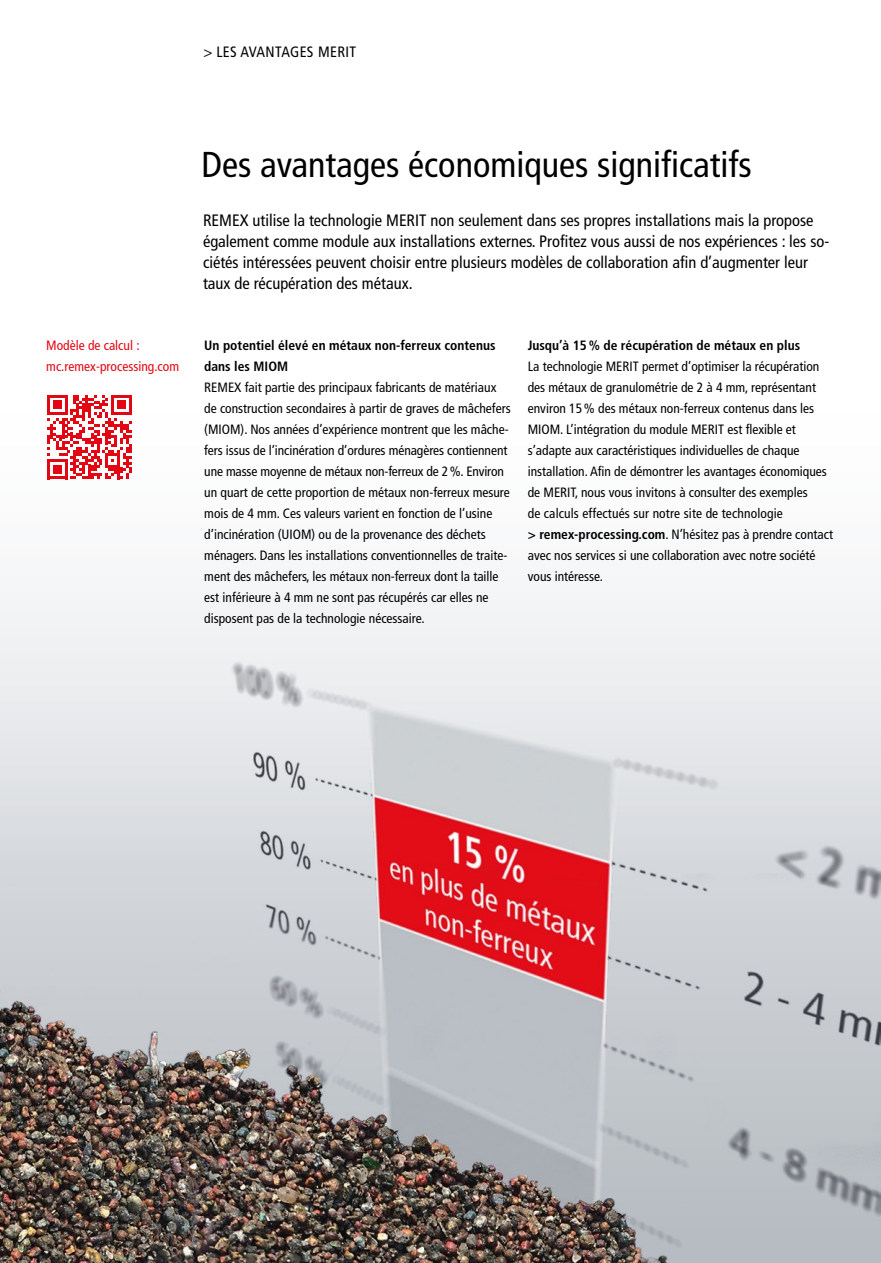
<style>
.page{position:relative;width:881px;height:1263px;background:#fff}
.page>*{position:absolute;margin:0;border:0;box-sizing:border-box;transform-origin:0 0}
.t1{font:condensed 36px "Frutiger LT Pro";color:#000}
.t2{font:condensed 16.5px/21px "Frutiger LT Pro";color:#000}
.t3{font:condensed 15px "Frutiger LT Pro";letter-spacing:.025em;color:#000}
.t4{font:condensed 13.5px/21px "Frutiger LT Pro";color:#000}
.t5{font:700 condensed 13.5px/21px "Frutiger LT Pro";color:#000}
.t6{font:condensed 13.5px/21px "Frutiger LT Pro";color:#e30613}
.s1{font-weight:700}
</style>
<div class="page">
<img style="left:0;top:635px;width:880px;height:628px">
<svg style="left:47px;top:395px;width:84px;height:84px"></svg>
<p class="t3" style="left:203px;top:43px;width:154px">&gt; LES AVANTAGES MERIT</p>
<p class="t6" style="left:46px;top:335px;width:134px">Modèle de calcul : mc.remex-processing.com</p>
<h1 class="t1" style="left:201px;top:143px;width:551px">Des avantages économiques significatifs</h1>
<p class="t2" style="left:203px;top:210px;width:627px">REMEX utilise la technologie MERIT non seulement dans ses propres installations mais la propose également comme module aux installations externes. Profitez vous aussi de nos expériences : les so&shy;ciétés intéressées peuvent choisir entre plusieurs modèles de collaboration afin d’augmenter leur taux de récupération des métaux.</p>
<p class="t5" style="left:204px;top:335px;width:293px">Un potentiel élevé en métaux non-ferreux contenus dans les MIOM</p>
<p class="t4" style="left:204px;top:377px;width:308px">REMEX fait partie des principaux fabricants de matériaux de construction secondaires à partir de graves de mâchefers (MIOM). Nos années d’expérience montrent que les mâche&shy;fers issus de l’incinération d’ordures ménagères contiennent une masse moyenne de métaux non-ferreux de 2%. Environ un quart de cette proportion de métaux non-ferreux mesure mois de 4 mm. Ces valeurs varient en fonction de l’usine d’incinération (UIOM) ou de la provenance des déchets ménagers. Dans les installations conventionnelles de traite&shy;ment des mâchefers, les métaux non-ferreux dont la taille est inférieure à 4 mm ne sont pas récupérés car elles ne disposent pas de la technologie nécessaire.</p>
<p class="t5" style="left:527px;top:335px;width:274px">Jusqu’à 15% de récupération de métaux en plus</p>
<p class="t4" style="left:527px;top:356px;width:307px">La technologie MERIT permet d’optimiser la récupération des métaux de granulométrie de 2 à 4 mm, représentant environ 15% des métaux non-ferreux contenus dans les MIOM. L’intégration du module MERIT est flexible et s’adapte aux caractéristiques individuelles de chaque installation. Afin de démontrer les avantages économiques de MERIT, nous vous invitons à consulter des exemples<br>de calculs effectués sur notre site de technologie<br><span class="s1">&gt; remex-processing.com</span>. N’hésitez pas à prendre contact avec nos services si une collaboration avec notre société vous intéresse.</p>
</div>
